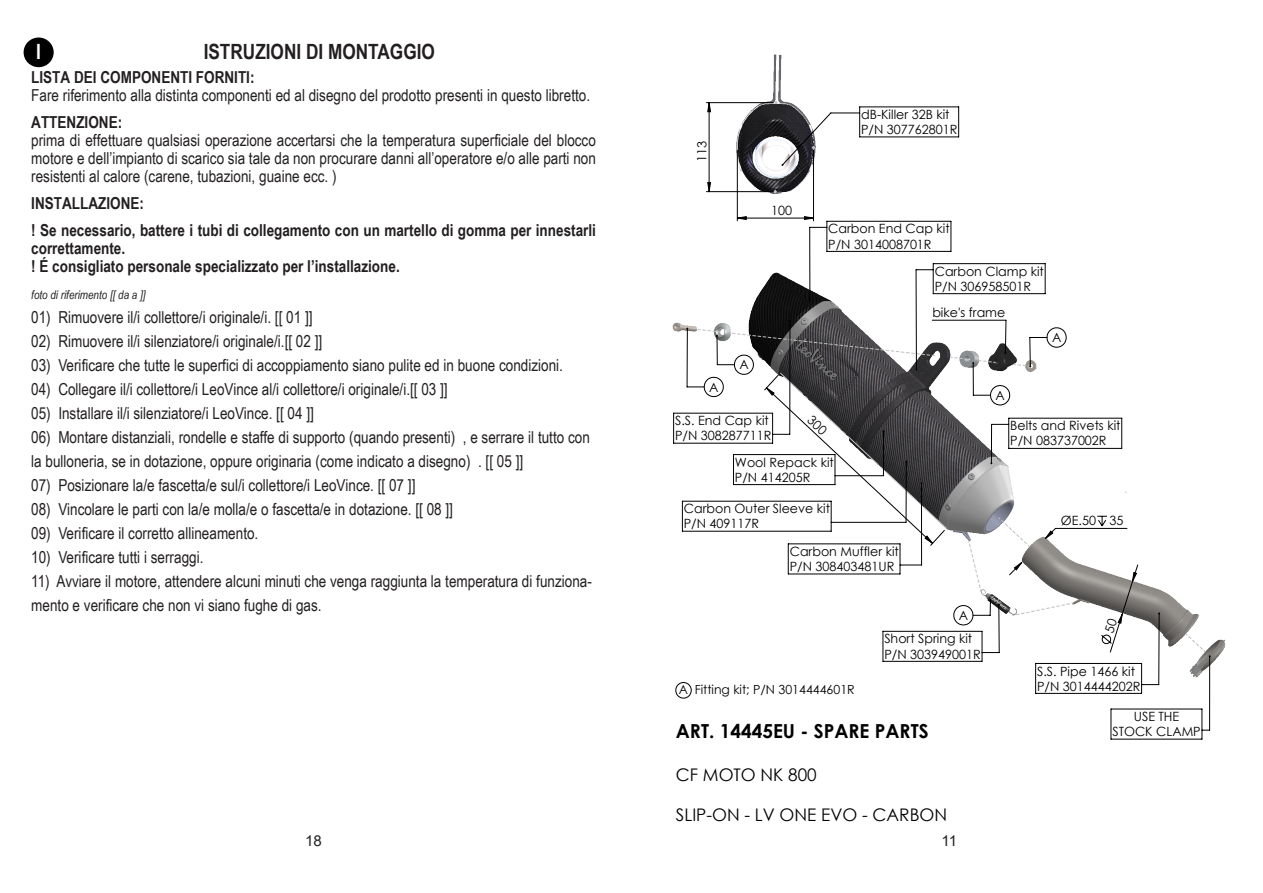
<style>
.page{position:relative;width:1263px;height:893px;background:#fff}
.page>*{position:absolute;margin:0;border:0;box-sizing:border-box;transform-origin:0 0}
.t1{font:700 21px "Arial Narrow";color:#231f20}
.t2{font:700 21px "Arial Narrow";color:#fff}
.t3{font:700 19.35px "Century Gothic";color:#000}
.t4{font:17.4px "Century Gothic";color:#000}
.t5{font:16.5px/18px "Arial Narrow";color:#231f20}
.t6{font:700 16.5px/18px "Arial Narrow";color:#231f20}
.t7{font:15px "Arial";color:#231f20}
.t8{font:12.75px/15px "Century Gothic";color:#000}
.t9{font:12.6px "Century Gothic";color:#000}
.t10{font:italic 12px "Arial Narrow";color:#231f20}
</style>
<div class="page">
<div style="left:24px;top:38px;width:30px;height:29px;background:#000001;border-radius:50%"></div>
<img style="left:722px;top:54px;width:61px;height:154px">
<svg style="left:1210px;top:639px;width:15px;height:38px"></svg>
<hr style="left:813px;top:150px;width:1px;height:71px;background:#000">
<hr style="left:737px;top:150px;width:1px;height:71px;background:#000">
<hr style="left:706px;top:191px;width:66px;height:1px;background:#000">
<hr style="left:706px;top:102px;width:67px;height:1px;background:#000">
<svg style="left:673px;top:221px;width:537px;height:519px"></svg>
<svg style="left:773px;top:101px;width:186px;height:92px"></svg>
<svg style="left:737px;top:216px;width:76px;height:4px"></svg>
<svg style="left:707px;top:102px;width:4px;height:90px"></svg>
<svg style="left:686px;top:299px;width:524px;height:358px"></svg>
<svg style="left:764px;top:372px;width:183px;height:174px"></svg>
<svg style="left:998px;top:516px;width:140px;height:137px"></svg>
<p class="t2" style="left:36px;top:36px;width:6px">I</p>
<p class="t1" style="left:204px;top:36px;width:233px">ISTRUZIONI DI MONTAGGIO</p>
<p class="t6" style="left:31px;top:68px;width:225px">LISTA DEI COMPONENTI FORNITI:</p>
<p class="t5" style="left:31px;top:86px;width:560px">Fare riferimento alla distinta componenti ed al disegno del prodotto presenti in questo libretto.</p>
<p class="t6" style="left:31px;top:113px;width:92px">ATTENZIONE:</p>
<p class="t5" style="left:31px;top:131px;width:566px;text-align:justify">prima di effettuare qualsiasi operazione accertarsi che la temperatura superficiale del blocco motore e dell’impianto di scarico sia tale da non procurare danni all’operatore e/o alle parti non resistenti al calore (carene, tubazioni, guaine ecc. )</p>
<p class="t6" style="left:31px;top:194px;width:114px">INSTALLAZIONE:</p>
<p class="t6" style="left:31px;top:221px;width:566px">! Se necessario, battere i tubi di collegamento con un martello di gomma per innestarli correttamente.</p>
<p class="t6" style="left:31px;top:257px;width:370px">! É consigliato personale specializzato per l’installazione.</p>
<p class="t10" style="left:31px;top:287px;width:116px">foto di riferimento [[ da a ]]</p>
<p class="t5" style="left:31px;top:308px;width:283px">01) Rimuovere il/i collettore/i originale/i. [[ 01 ]]</p>
<p class="t5" style="left:31px;top:332px;width:293px">02) Rimuovere il/i silenziatore/i originale/i.[[ 02 ]]</p>
<p class="t5" style="left:31px;top:356px;width:533px">03) Verificare che tutte le superfici di accoppiamento siano pulite ed in buone condizioni.</p>
<p class="t5" style="left:31px;top:380px;width:418px">04) Collegare il/i collettore/i LeoVince al/i collettore/i originale/i.[[ 03 ]]</p>
<p class="t5" style="left:31px;top:404px;width:284px">05) Installare il/i silenziatore/i LeoVince. [[ 04 ]]</p>
<p class="t5" style="left:31px;top:425px;width:560px;line-height:24px">06) Montare distanziali, rondelle e staffe di supporto (quando presenti) , e serrare il tutto con la bulloneria, se in dotazione, oppure originaria (come indicato a disegno) . [[ 05 ]]</p>
<p class="t5" style="left:31px;top:476px;width:386px">07) Posizionare la/e fascetta/e sul/i collettore/i LeoVince. [[ 07 ]]</p>
<p class="t5" style="left:31px;top:500px;width:423px">08) Vincolare le parti con la/e molla/e o fascetta/e in dotazione. [[ 08 ]]</p>
<p class="t5" style="left:31px;top:524px;width:229px">09) Verificare il corretto allineamento.</p>
<p class="t5" style="left:31px;top:548px;width:174px">10) Verificare tutti i serraggi.</p>
<p class="t5" style="left:31px;top:569px;width:562px;line-height:24px">11) Avviare il motore, attendere alcuni minuti che venga raggiunta la temperatura di funziona&shy;mento e verificare che non vi siano fughe di gas.</p>
<p class="t9" style="left:693px;top:162px;width:23px;rotate:-90deg">113</p>
<p class="t8" style="left:771px;top:203px;width:22px">100</p>
<p class="t8" style="left:709px;top:379px;width:11px">A</p>
<p class="t8" style="left:739px;top:357px;width:11px">A</p>
<p class="t8" style="left:675px;top:413px;width:98px">S.S. End Cap kit<br>P/N 308287711R</p>
<p class="t8" style="left:861px;top:107px;width:98px">dB-Killer 32B kit<br>P/N 307762801R</p>
<p class="t8" style="left:828px;top:221px;width:123px">Carbon End Cap kit<br>P/N 3014008701R</p>
<p class="t8" style="left:935px;top:263px;width:111px">Carbon Clamp kit<br>P/N 306958501R</p>
<p class="t8" style="left:932px;top:305px;width:74px">bike's frame</p>
<p class="t8" style="left:995px;top:388px;width:11px">A</p>
<p class="t8" style="left:1052px;top:330px;width:11px">A</p>
<p class="t8" style="left:1010px;top:418px;width:112px">Belts and Rivets kit<br>P/N 083737002R</p>
<p class="t8" style="left:735px;top:454px;width:100px">Wool Repack kit<br>P/N 414205R</p>
<p class="t8" style="left:684px;top:501px;width:148px">Carbon Outer Sleeve kit<br>P/N 409117R</p>
<p class="t8" style="left:790px;top:544px;width:111px">Carbon Muffler kit<br>P/N 308403481UR</p>
<p class="t8" style="left:959px;top:608px;width:11px">A</p>
<p class="t8" style="left:884px;top:631px;width:98px">Short Spring kit<br>P/N 303949001R</p>
<p class="t9" style="left:679px;top:680px;width:177px">A Fitting kit; P/N 3014444601R</p>
<p class="t3" style="left:676px;top:716px;width:254px">ART. 14445EU - SPARE PARTS</p>
<p class="t4" style="left:676px;top:762px;width:142px">CF MOTO NK 800</p>
<p class="t4" style="left:676px;top:802px;width:273px">SLIP-ON - LV ONE EVO - CARBON</p>
<p class="t8" style="left:1061px;top:513px;width:64px">ØE.50 35</p>
<p class="t8" style="left:1037px;top:663px;width:105px">S.S. Pipe 1466 kit<br>P/N 3014444202R</p>
<p class="t8" style="left:1112px;top:709px;width:90px;text-align:center">USE THE<br>STOCK CLAMP</p>
<p class="t7" style="left:305px;top:830px;width:18px">18</p>
<p class="t7" style="left:941px;top:830px;width:17px">11</p>
</div>
